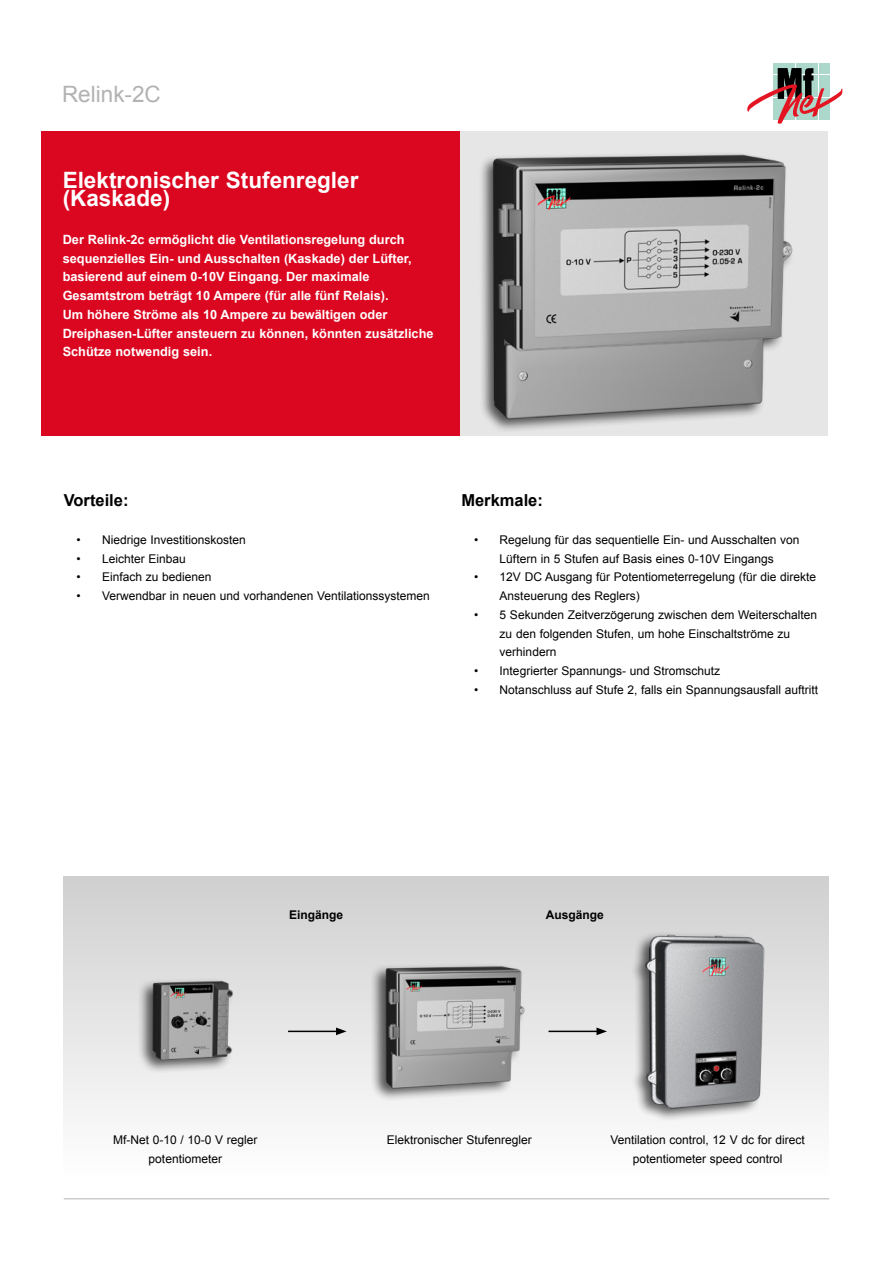
<style>
.page{position:relative;width:893px;height:1263px;background:#fff}
.page>*{position:absolute;margin:0;border:0;box-sizing:border-box;transform-origin:0 0}
.t1{font:700 22.5px/18.8px "Arial";color:#fff}
.t2{font:22.5px "Arial";color:#b3b2b2}
.t3{font:700 16.5px "Arial";color:#000}
.t4{font:700 12.75px/18.8px "Arial";color:#fff}
.t5{font:12px/18.8px "Arial";color:#000;text-align:center}
.t6{font:700 12px "Arial";color:#000}
</style>
<div class="page">
<hr style="left:64px;top:1198px;width:765px;height:1px;background:#b3b2b2">
<div style="left:64px;top:876px;width:765px;height:300px;background:linear-gradient(to bottom,#cfcfcf,#fdfdfd)"></div>
<div style="left:41px;top:131px;width:419px;height:305px;background:#db0720"></div>
<div style="left:773px;top:64px;width:10px;height:10px;background:#abd8ca"></div>
<div style="left:785px;top:64px;width:10px;height:10px;background:#abd8ca"></div>
<div style="left:796px;top:64px;width:10px;height:10px;background:#abd8ca"></div>
<div style="left:807px;top:64px;width:11px;height:10px;background:#abd8ca"></div>
<div style="left:819px;top:64px;width:10px;height:10px;background:#abd8ca"></div>
<svg style="left:752px;top:68px;width:90px;height:35px"></svg>
<hr style="left:288px;top:1031px;width:50px;height:1px;background:#000">
<svg style="left:336px;top:1027px;width:11px;height:8px"></svg>
<hr style="left:549px;top:1031px;width:50px;height:1px;background:#000">
<svg style="left:596px;top:1027px;width:11px;height:8px"></svg>
<img style="left:463px;top:102px;width:368px;height:334px">
<div style="left:629px;top:931px;width:136px;height:191px;background:#f5f5f5"></div>
<img style="left:628px;top:923px;width:159px;height:195px">
<img style="left:106px;top:937px;width:159px;height:169px">
<img style="left:373px;top:942px;width:152px;height:164px">
<h1 class="t2" style="left:62px;top:80px;width:100px">Relink-2C</h1>
<h1 class="t1" style="left:63px;top:171px;width:297px">Elektronischer Stufenregler (Kaskade)</h1>
<p class="t4" style="left:63px;top:230px;width:372px">Der Relink-2c ermöglicht die Ventilationsregelung durch sequenzielles Ein- und Ausschalten (Kaskade) der Lüfter, basierend auf einem 0-10V Eingang. Der maximale Gesamtstrom beträgt 10 Ampere (für alle fünf Relais).<br>Um höhere Ströme als 10 Ampere zu bewältigen oder Dreiphasen-Lüfter ansteuern zu können, könnten zusätzliche Schütze notwendig sein.</p>
<h2 class="t3" style="left:64px;top:489px;width:66px">Vorteile:</h2>
<p class="t5" style="left:77px;top:530px;width:171px">• Niedrige Investitionskosten</p>
<p class="t5" style="left:77px;top:549px;width:111px">• Leichter Einbau</p>
<p class="t5" style="left:77px;top:568px;width:136px">• Einfach zu bedienen</p>
<p class="t5" style="left:77px;top:587px;width:355px">• Verwendbar in neuen und vorhandenen Ventilationssystemen</p>
<h2 class="t3" style="left:461px;top:489px;width:83px">Merkmale:</h2>
<p class="t5" style="left:474px;top:530px;width:327px">• Regelung für das sequentielle Ein- und Ausschalten von<br>Lüftern in 5 Stufen auf Basis eines 0-10V Eingangs</p>
<p class="t5" style="left:500px;top:568px;width:318px;text-align:left;text-indent:-26px">• 12V DC Ausgang für Potentiometerregelung (für die direkte<br>Ansteuerung des Reglers)</p>
<p class="t5" style="left:500px;top:605px;width:319px;text-align:left;text-indent:-26px">• 5 Sekunden Zeitverzögerung zwischen dem Weiterschalten zu den folgenden Stufen, um hohe Einschaltströme zu verhindern</p>
<p class="t5" style="left:474px;top:661px;width:247px">• Integrierter Spannungs- und Stromschutz</p>
<p class="t5" style="left:474px;top:680px;width:346px">• Notanschluss auf Stufe 2, falls ein Spannungsausfall auftritt</p>
<p class="t6" style="left:289px;top:907px;width:56px">Eingänge</p>
<p class="t6" style="left:546px;top:907px;width:60px">Ausgänge</p>
<p class="t5" style="left:113px;top:1130px;width:146px">Mf-Net 0-10 / 10-0 V regler potentiometer</p>
<p class="t5" style="left:387px;top:1130px;width:147px">Elektronischer Stufenregler</p>
<p class="t5" style="left:611px;top:1130px;width:196px">Ventilation control, 12 V dc for direct potentiometer speed control</p>
</div>
